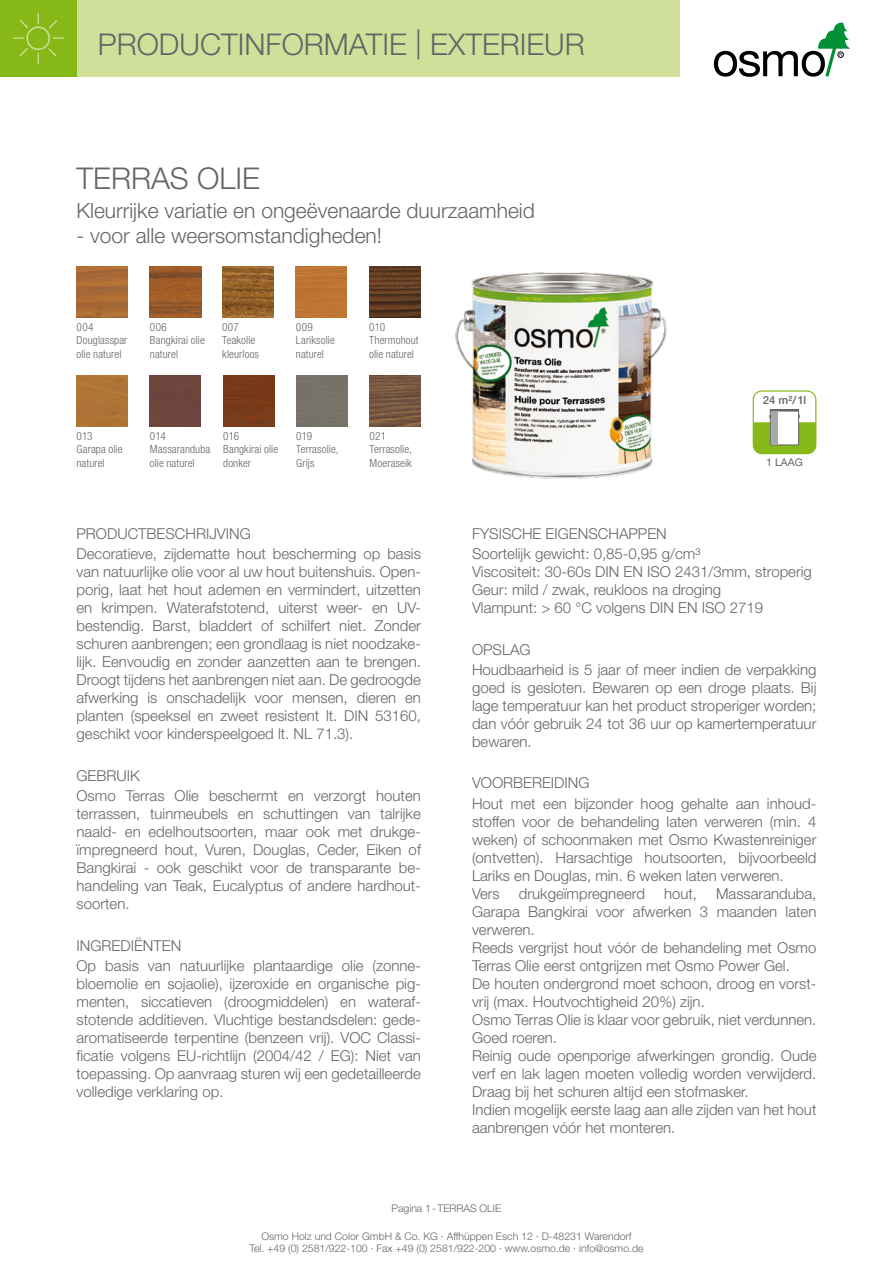
<style>
.page{position:relative;width:893px;height:1263px;background:#fff}
.page>*{position:absolute;margin:0;border:0;box-sizing:border-box;transform-origin:0 0}
.t1{font:300 30px "Helvetica Neue";color:#646567}
.t2{font:300 21px "Helvetica Neue";color:#646567}
.t3{font:300 15px/18px "Helvetica Neue";color:#646567}
.t4{font:300 condensed 11.25px/13.5px "Helvetica Neue";letter-spacing:.01em;color:#646567}
.t5{font:500 11.25px "Helvetica Neue";color:#646567}
.t6{font:10.65px "Helvetica Neue";color:#646567}
.t7{font:300 10.5px/12.6px "Helvetica Neue";color:#646567;text-align:center}
</style>
<div class="page">
<div style="left:77px;top:0;width:603px;height:77px;background:#d0df99"></div>
<div style="left:0;top:0;width:77px;height:77px;background:#86b918"></div>
<svg style="left:12px;top:12px;width:52px;height:52px"></svg>
<svg style="left:714px;top:23px;width:136px;height:54px"></svg>
<img style="left:455px;top:272px;width:212px;height:207px">
<img style="left:150px;top:266px;width:51px;height:51px">
<div style="left:223px;top:376px;width:51px;height:51px;background:#773a19"></div>
<div style="left:296px;top:266px;width:51px;height:51px;background:#bd7633"></div>
<div style="left:77px;top:375px;width:51px;height:51px;background:#af7436"></div>
<img style="left:77px;top:266px;width:51px;height:51px">
<div style="left:150px;top:375px;width:51px;height:51px;background:#6d453d"></div>
<div style="left:296px;top:375px;width:51px;height:51px;background:#777268"></div>
<img style="left:369px;top:266px;width:51px;height:51px">
<img style="left:370px;top:375px;width:51px;height:51px">
<img style="left:222px;top:266px;width:51px;height:51px">
<div style="left:753px;top:390px;width:63px;height:64px;border:1px solid #86b918;border-radius:9px"></div>
<svg style="left:753px;top:409px;width:63px;height:45px"></svg>
<h1 class="t1" style="left:98px;top:26px;width:488px">PRODUCTINFORMATIE | EXTERIEUR</h1>
<h1 class="t1" style="left:77px;top:160px;width:185px">TERRAS OLIE</h1>
<h2 class="t2" style="left:77px;top:198px;width:460px">Kleurrijke variatie en ongeëvenaarde duurzaamheid</h2>
<h2 class="t2" style="left:77px;top:223px;width:307px">- voor alle weersomstandigheden!</h2>
<p class="t4" style="left:77px;top:320px;width:52px">004<br>Douglasspar olie naturel</p>
<p class="t4" style="left:150px;top:320px;width:56px">006<br>Bangkirai olie naturel</p>
<p class="t4" style="left:222px;top:320px;width:38px">007<br>Teakolie kleurloos</p>
<p class="t4" style="left:296px;top:320px;width:40px">009<br>Lariksolie naturel</p>
<p class="t4" style="left:77px;top:429px;width:48px">013<br>Garapa olie naturel</p>
<p class="t4" style="left:150px;top:429px;width:62px">014<br>Massaranduba olie naturel</p>
<p class="t4" style="left:296px;top:429px;width:44px">019<br>Terrasolie,<br>Grijs</p>
<p class="t4" style="left:223px;top:429px;width:56px">016<br>Bangkirai olie donker</p>
<p class="t4" style="left:369px;top:320px;width:51px">010<br>Thermohout olie naturel</p>
<p class="t4" style="left:370px;top:429px;width:44px">021<br>Terrasolie,<br>Moeraseik</p>
<p class="t3" style="left:77px;top:523px;width:346px;line-height:20.1px">PRODUCTBESCHRIJVING<br>Decoratieve, zijdematte hout bescherming op basis</p>
<p class="t3" style="left:77px;top:563px;width:346px;text-align:justify">van natuurlijke olie voor al uw hout buitenshuis. Open&shy;porig, laat het hout ademen en vermindert, uitzetten en krimpen. Waterafstotend, uiterst weer- en UV&shy;bestendig. Barst, bladdert of schilfert niet. Zonder schuren aanbrengen; een grondlaag is niet noodzake&shy;lijk. Eenvoudig en zonder aanzetten aan te brengen.<br>Droogt tijdens het aanbrengen niet aan. De gedroogde afwerking is onschadelijk voor mensen, dieren en planten (speeksel en zweet resistent lt. DIN 53160, geschikt voor kinderspeelgoed lt. NL 71.3).</p>
<p class="t3" style="left:77px;top:765px;width:346px;line-height:20.1px">GEBRUIK<br>Osmo Terras Olie beschermt en verzorgt houten</p>
<p class="t3" style="left:77px;top:804px;width:346px;text-align:justify">terrassen, tuinmeubels en schuttingen van talrijke naald- en edelhoutsoorten, maar ook met drukge&shy;ïmpregneerd hout, Vuren, Douglas, Ceder, Eiken of Bangkirai - ook geschikt voor de transparante be&shy;handeling van Teak, Eucalyptus of andere hardhout&shy;soorten.</p>
<p class="t3" style="left:77px;top:935px;width:346px;line-height:20.1px">INGREDIËNTEN<br>Op basis van natuurlijke plantaardige olie (zonne-</p>
<p class="t3" style="left:77px;top:974px;width:346px;text-align:justify">bloemolie en sojaolie), ijzeroxide en organische pig&shy;menten, siccatieven (droogmiddelen) en wateraf&shy;stotende additieven. Vluchtige bestandsdelen: gede&shy;aromatiseerde terpentine (benzeen vrij). VOC Classi&shy;ficatie volgens EU-richtlijn (2004/42 / EG): Niet van toepassing. Op aanvraag sturen wij een gedetailleerde volledige verklaring op.</p>
<p class="t5" style="left:763px;top:394px;width:45px">24 m²/1l</p>
<p class="t6" style="left:766px;top:454px;width:38px">1 LAAG</p>
<p class="t3" style="left:472px;top:523px;width:230px;line-height:20.1px">FYSISCHE EIGENSCHAPPEN<br>Soortelijk gewicht: 0,85-0,95 g/cm³</p>
<p class="t3" style="left:472px;top:563px;width:341px">Viscositeit: 30-60s DIN EN ISO 2431/3mm, stroperig<br>Geur: mild / zwak, reukloos na droging<br>Vlampunt: &gt; 60 °C volgens DIN EN ISO 2719</p>
<p class="t3" style="left:472px;top:639px;width:346px;line-height:20.1px">OPSLAG<br>Houdbaarheid is 5 jaar of meer indien de verpakking</p>
<p class="t3" style="left:472px;top:678px;width:346px;text-align:justify">goed is gesloten. Bewaren op een droge plaats. Bij lage temperatuur kan het product stroperiger worden; dan vóór gebruik 24 tot 36 uur op kamertemperatuur bewaren.</p>
<p class="t3" style="left:472px;top:773px;width:346px;line-height:20.1px">VOORBEREIDING<br>Hout met een bijzonder hoog gehalte aan inhoud-</p>
<p class="t3" style="left:472px;top:812px;width:346px">stoffen voor de behandeling laten verweren (min. 4 weken) of schoonmaken met Osmo Kwastenreiniger (ontvetten). Harsachtige houtsoorten, bijvoorbeeld Lariks en Douglas, min. 6 weken laten verweren.<br>Vers</p>
<p class="t3" style="left:472px;top:884px;width:346px;text-indent:244px">Massaranduba, Garapa Bangkirai voor afwerken 3 maanden laten verweren.<br>Reeds vergrijst hout vóór de behandeling met Osmo Terras Olie eerst ontgrijzen met Osmo Power Gel.<br>De houten ondergrond moet schoon, droog en vorst&shy;vrij (max. Houtvochtigheid 20%) zijn.<br>Osmo Terras Olie is klaar voor gebruik, niet verdunnen.<br>Goed roeren.<br>Reinig oude openporige afwerkingen grondig. Oude verf en lak lagen moeten volledig worden verwijderd.<br>Draag bij het schuren altijd een stofmasker.<br>Indien mogelijk eerste laag aan alle zijden van het hout aanbrengen vóór het monteren.</p>
<p class="t3" style="left:519px;top:884px;width:128px">drukgeïmpregneerd</p>
<p class="t3" style="left:664px;top:884px;width:35px">hout,</p>
<p class="t7" style="left:391px;top:1202px;width:111px">Pagina 1-TERRAS OLIE</p>
<p class="t7" style="left:249px;top:1229px;width:396px">Osmo Holz und Color GmbH &amp; Co. KG · Affhüppen Esch 12 · D-48231 Warendorf<br>Tel. +49 (0) 2581/922-100 · Fax +49 (0) 2581/922-200 · www.osmo.de · info@osmo.de</p>
</div>
